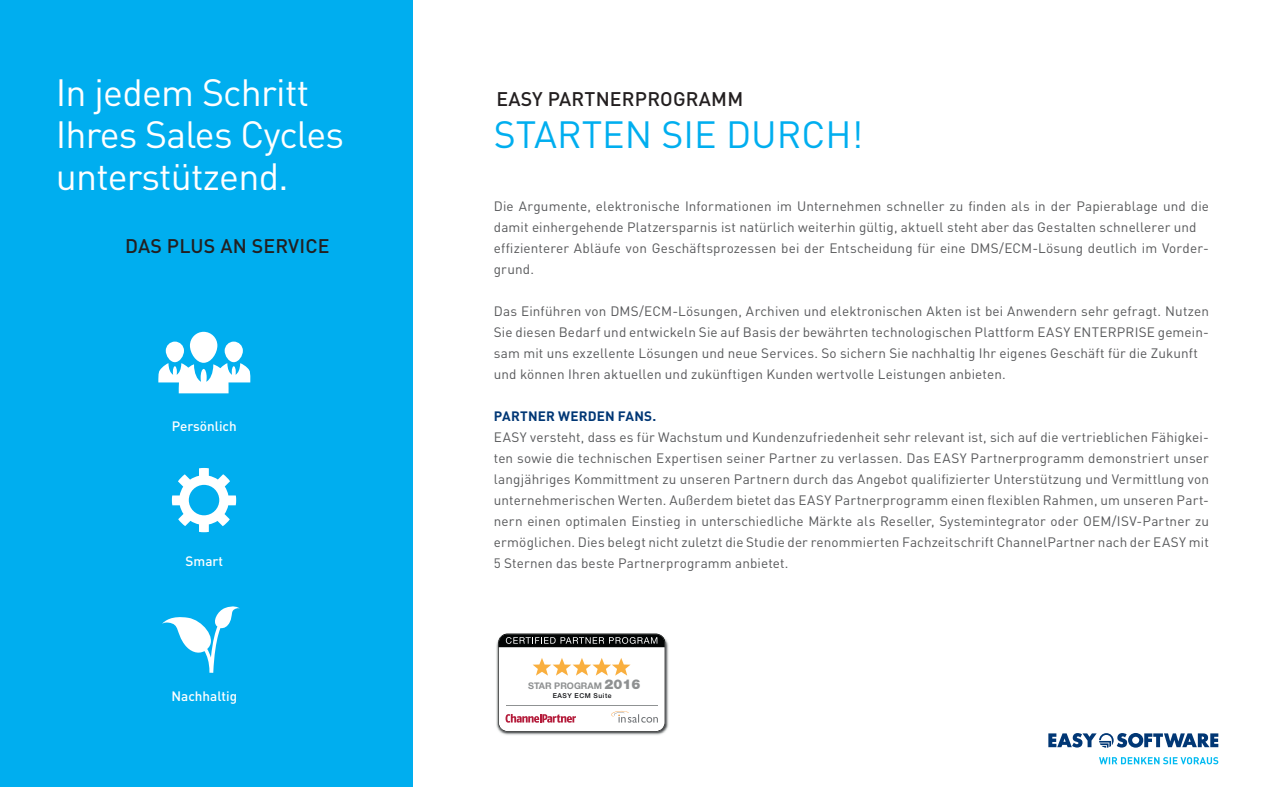
<style>
.page{position:relative;width:1263px;height:787px;background:#fff}
.page>*{position:absolute;margin:0;border:0;box-sizing:border-box;transform-origin:0 0}
.t1{font:37.5px/42px "DIN Pro";letter-spacing:-.02em;color:#fff}
.t2{font:37.5px "DIN Pro";color:#00aeef}
.t3{font:500 19.5px "DIN Pro";letter-spacing:.01em;color:#231f20}
.t4{font:13.5px/21px "DIN Pro";letter-spacing:.01em;color:#57585a}
.t5{font:500 13.5px "DIN Pro";color:#fff}
.t6{font:700 13.5px "DIN Pro";letter-spacing:.015em;color:#013775}
.t7{font:700 9.15px "Helvetica Neue LT Pro";color:#8e9091}
.t8{font:500 6.75px "Helvetica Neue LT Pro";letter-spacing:.075em;color:#0e0f12}
.s1{font-weight:900;font-size:13.5px}
</style>
<div class="page">
<div style="left:0;top:0;width:412px;height:787px;background:#00aeef"></div>
<div style="left:190px;top:332px;width:27px;height:31px;background:#fff;border-radius:14px"></div>
<div style="left:225px;top:341px;width:18px;height:21px;background:#fff;border-radius:9px"></div>
<div style="left:166px;top:341px;width:18px;height:21px;background:#fff;border-radius:9px"></div>
<svg style="left:158px;top:363px;width:93px;height:30px"></svg>
<svg style="left:172px;top:468px;width:64px;height:64px"></svg>
<svg style="left:162px;top:606px;width:78px;height:67px"></svg>
<img style="left:496px;top:638px;width:173px;height:97px">
<svg style="left:498px;top:633px;width:167px;height:98px"></svg>
<svg style="left:1099px;top:757px;width:119px;height:7px"></svg>
<svg style="left:1048px;top:733px;width:170px;height:14px"></svg>
<h1 class="t1" style="left:56px;top:69px;width:290px">In jedem Schritt<br>Ihres Sales Cycles unterstützend.</h1>
<h2 class="t3" style="left:125px;top:232px;width:206px">DAS PLUS AN SERVICE</h2>
<p class="t5" style="left:172px;top:417px;width:67px">Persönlich</p>
<p class="t5" style="left:186px;top:552px;width:39px">Smart</p>
<p class="t5" style="left:171px;top:687px;width:67px">Nachhaltig</p>
<h2 class="t3" style="left:497px;top:85px;width:248px">EASY PARTNERPROGRAMM</h2>
<h1 class="t2" style="left:494px;top:108px;width:371px">STARTEN SIE DURCH!</h1>
<p class="t4" style="left:494px;top:195px;width:717px">Die Argumente, elektronische Informationen im Unternehmen schneller zu finden als in der Papierablage und die damit einhergehende Platzersparnis ist natürlich weiterhin gültig, aktuell steht aber das Gestalten schnellerer und effizienterer Abläufe von Geschäftsprozessen bei der Entscheidung für eine DMS/ECM-Lösung deutlich im Vorder&shy;grund.</p>
<p class="t4" style="left:494px;top:300px;width:717px">Das Einführen von DMS/ECM-Lösungen, Archiven und elektronischen Akten ist bei Anwendern sehr gefragt. Nutzen Sie diesen Bedarf und entwickeln Sie auf Basis der bewährten technologischen Plattform EASY ENTERPRISE gemein&shy;sam mit uns exzellente Lösungen und neue Services. So sichern Sie nachhaltig Ihr eigenes Geschäft für die Zukunft und können Ihren aktuellen und zukünftigen Kunden wertvolle Leistungen anbieten.</p>
<p class="t6" style="left:494px;top:406px;width:164px">PARTNER WERDEN FANS.</p>
<p class="t4" style="left:494px;top:426px;width:717px;text-align:justify">EASY versteht, dass es für Wachstum und Kundenzufriedenheit sehr relevant ist, sich auf die vertrieblichen Fähigkei&shy;ten sowie die technischen Expertisen seiner Partner zu verlassen. Das EASY Partnerprogramm demonstriert unser langjähriges Kommittment zu unseren Partnern durch das Angebot qualifizierter Unterstützung und Vermittlung von unternehmerischen Werten. Außerdem bietet das EASY Partnerprogramm einen flexiblen Rahmen, um unseren Part&shy;nern einen optimalen Einstieg in unterschiedliche Märkte als Reseller, Systemintegrator oder OEM/ISV-Partner zu ermöglichen. Dies belegt nicht zuletzt die Studie der renommierten Fachzeitschrift ChannelPartner nach der EASY mit 5 Sternen das beste Partnerprogramm anbietet.</p>
<p class="t7" style="left:528px;top:679px;width:114px">STAR PROGRAM <span class="s1">2016</span></p>
<p class="t8" style="left:553px;top:692px;width:60px">EASY ECM Suite</p>
</div>
